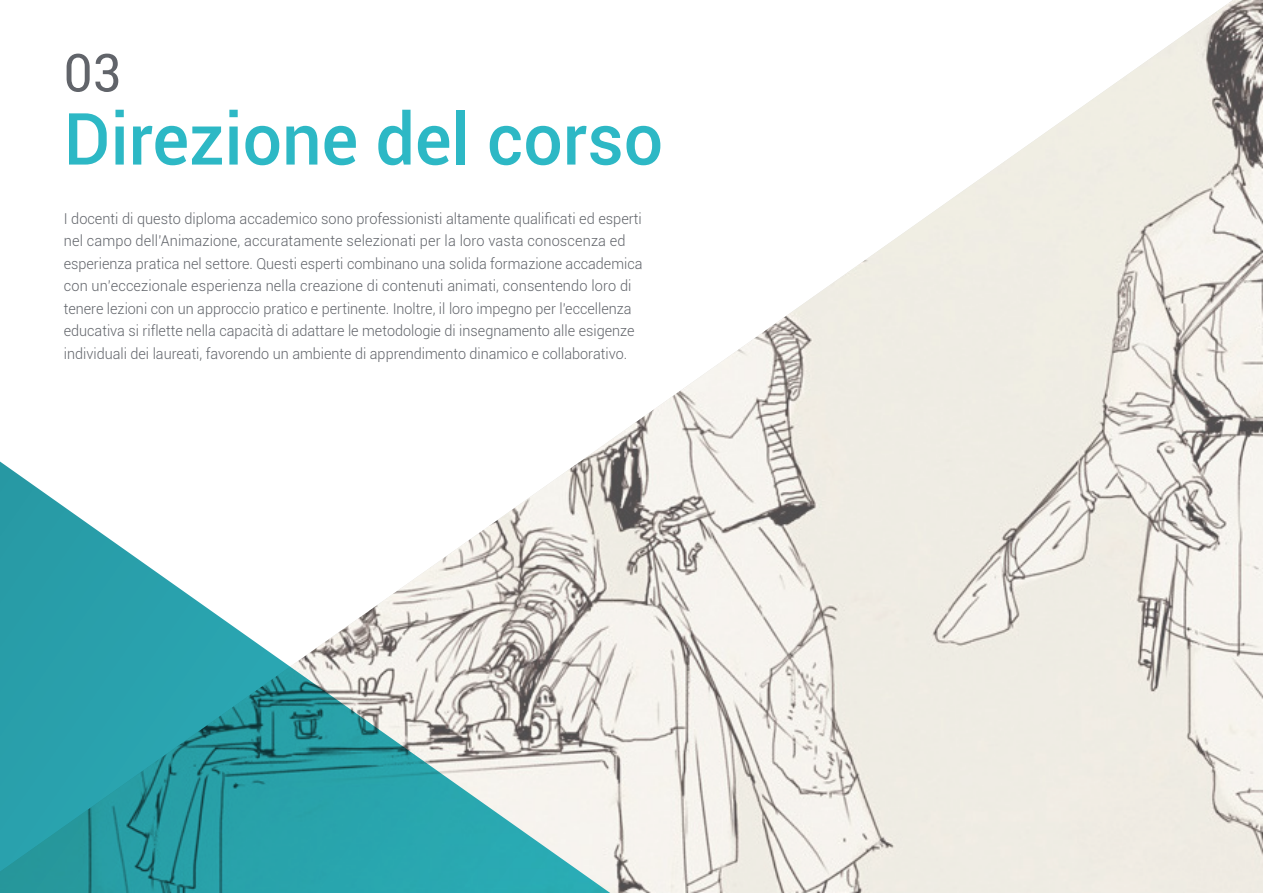
<style>
.page{position:relative;width:1263px;height:893px;background:#fff}
.page>*{position:absolute;margin:0;border:0;box-sizing:border-box;transform-origin:0 0}
.t1{font:500 72px "Roboto";color:#2db8c5}
.t2{font:52.5px "Roboto";color:#61646a}
.t3{font:300 15px/22.5px "Roboto";color:#61646a}
</style>
<div class="page">
<img style="left:603px;top:0;width:660px;height:893px">
<svg style="left:0;top:446px;width:640px;height:447px"></svg>
<h2 class="t2" style="left:64px;top:36px;width:59px">03</h2>
<h1 class="t1" style="left:64px;top:88px;width:601px">Direzione del corso</h1>
<p class="t3" style="left:64px;top:207px;width:580px">I docenti di questo diploma accademico sono professionisti altamente qualificati ed esperti nel campo dell'Animazione, accuratamente selezionati per la loro vasta conoscenza ed esperienza pratica nel settore. Questi esperti combinano una solida formazione accademica con un'eccezionale esperienza nella creazione di contenuti animati, consentendo loro di tenere lezioni con un approccio pratico e pertinente. Inoltre, il loro impegno per l'eccellenza educativa si riflette nella capacità di adattare le metodologie di insegnamento alle esigenze individuali dei laureati, favorendo un ambiente di apprendimento dinamico e collaborativo.</p>
</div>
